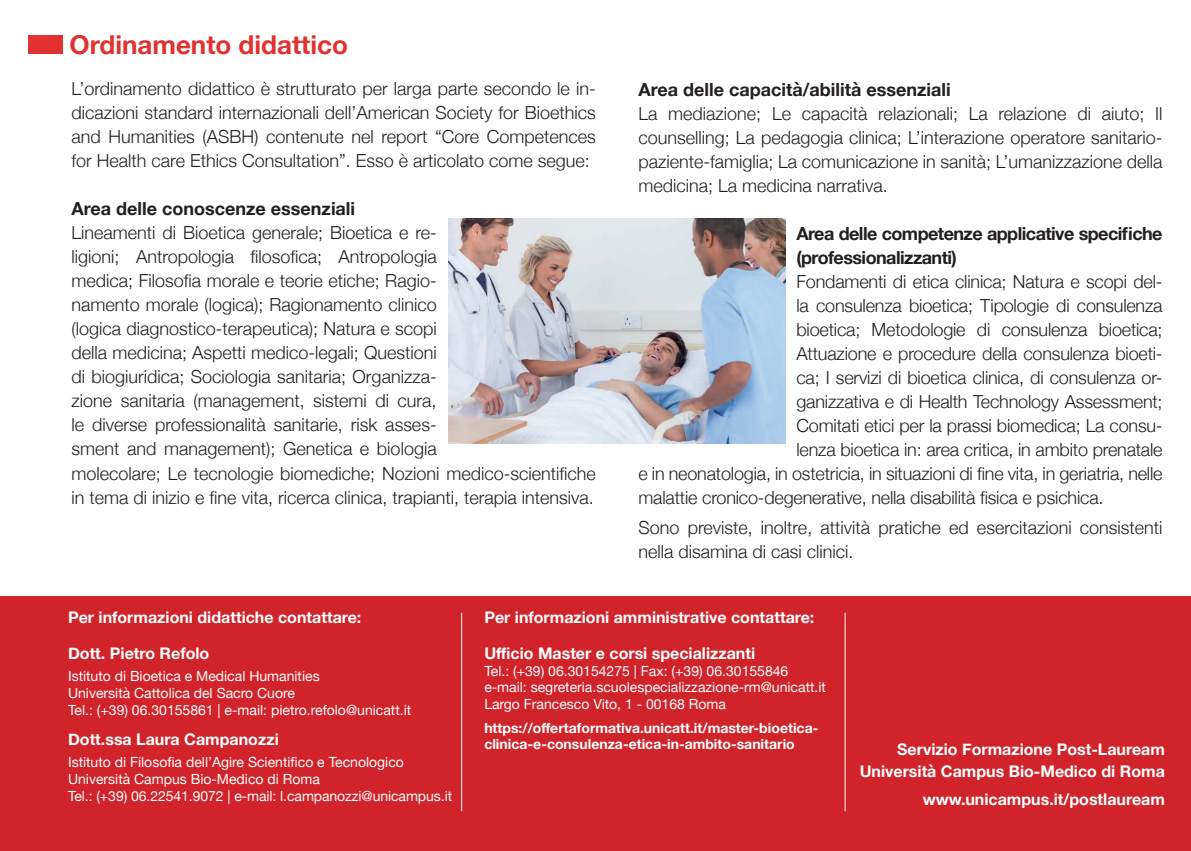
<style>
.page{position:relative;width:1191px;height:851px;background:#fff}
.page>*{position:absolute;margin:0;border:0;box-sizing:border-box;transform-origin:0 0}
.t1{font:700 26px "Helvetica Neue";color:#e23131}
.t2{font:300 18px/24px "Helvetica Neue";color:#231f20;text-align:justify}
.t3{font:700 18px "Helvetica Neue";color:#231f20}
.t4{font:700 18px/24px "Helvetica Neue";letter-spacing:-.02em;color:#231f20}
.t5{font:700 16px/21.6px "Helvetica Neue";color:#fff;text-align:right}
.t6{font:14px/16.8px "Helvetica Neue";color:#fff}
.t7{font:700 14px/16px "Helvetica Neue";color:#fff}
</style>
<div class="page">
<div style="left:840px;top:596px;width:351px;height:254px;background:#d1232a"></div>
<div style="left:28px;top:35px;width:34px;height:19px;background:#e23131"></div>
<div style="left:0;top:596px;width:465px;height:254px;background:#d1232a"></div>
<img style="left:448px;top:218px;width:337px;height:225px">
<div style="left:461px;top:596px;width:387px;height:254px;background:#d1232a"></div>
<hr style="left:461px;top:612px;width:1px;height:199px;background:#fff">
<hr style="left:844px;top:612px;width:1px;height:199px;background:#fff">
<h1 class="t1" style="left:70px;top:24px;width:280px">Ordinamento didattico</h1>
<p class="t2" style="left:72px;top:76px;width:526px">L’ordinamento didattico è strutturato per larga parte secondo le in&shy;dicazioni standard internazionali dell’American Society for Bioethics and Humanities (ASBH) contenute nel report “Core Competences for Health care Ethics Consultation”. Esso è articolato come segue:</p>
<p class="t3" style="left:72px;top:195px;width:285px">Area delle conoscenze essenziali</p>
<p class="t2" style="left:72px;top:220px;width:526px;text-align:left">Lineamenti di Bioetica generale; Bioetica e re-<br>ligioni; Antropologia filosofica; Antropologia<br>medica; Filosofia morale e teorie etiche; Ragio-<br>namento morale (logica); Ragionamento clinico<br>(logica diagnostico-terapeutica); Natura e scopi<br>della medicina; Aspetti medico-legali; Questioni<br>di biogiuridica; Sociologia sanitaria; Organizza-<br>zione sanitaria (management, sistemi di cura,<br>le diverse professionalità sanitarie, risk asses-<br>sment and management); Genetica e biologia<br>molecolare; Le tecnologie biomediche; Nozioni medico-scientifiche in tema di inizio e fine vita, ricerca clinica, trapianti, terapia intensiva.</p>
<p class="t3" style="left:638px;top:75px;width:314px">Area delle capacità/abilità essenziali</p>
<p class="t2" style="left:638px;top:100px;width:526px">La mediazione; Le capacità relazionali; La relazione di aiuto; Il counselling; La pedagogia clinica; L’interazione operatore sanitario&shy;paziente-famiglia; La comunicazione in sanità; L’umanizzazione della medicina; La medicina narrativa.</p>
<p class="t4" style="left:796px;top:222px;width:368px">Area delle competenze applicative specifiche (professionalizzanti)</p>
<p class="t2" style="left:796px;top:268px;width:368px">Fondamenti di etica clinica; Natura e scopi del-</p>
<p class="t2" style="left:796px;top:292px;width:368px">la consulenza bioetica; Tipologie di consulenza</p>
<p class="t2" style="left:796px;top:316px;width:368px">bioetica; Metodologie di consulenza bioetica;</p>
<p class="t2" style="left:796px;top:340px;width:368px">Attuazione e procedure della consulenza bioeti-</p>
<p class="t2" style="left:796px;top:364px;width:368px">ca; I servizi di bioetica clinica, di consulenza or-</p>
<p class="t2" style="left:796px;top:388px;width:368px">ganizzativa e di Health Technology Assessment;</p>
<p class="t2" style="left:796px;top:412px;width:368px">Comitati etici per la prassi biomedica; La consu-</p>
<p class="t2" style="left:796px;top:436px;width:368px">lenza bioetica in: area critica, in ambito prenatale</p>
<p class="t2" style="left:638px;top:460px;width:526px">e in neonatologia, in ostetricia, in situazioni di fine vita, in geriatria, nelle</p>
<p class="t2" style="left:638px;top:484px;width:466px">malattie cronico-degenerative, nella disabilità fisica e psichica.</p>
<p class="t2" style="left:638px;top:514px;width:526px">Sono previste, inoltre, attività pratiche ed esercitazioni consistenti nella disamina di casi clinici.</p>
<p class="t5" style="left:68px;top:607px;width:295px">Per informazioni didattiche contattare:</p>
<p class="t5" style="left:68px;top:642px;width:143px">Dott. Pietro Refolo</p>
<p class="t6" style="left:68px;top:668px;width:345px">Istituto di Bioetica e Medical Humanities<br>Università Cattolica del Sacro Cuore<br>Tel.: (+39) 06.30155861 | e-mail: pietro.refolo@unicatt.it</p>
<p class="t5" style="left:68px;top:728px;width:212px">Dott.ssa Laura Campanozzi</p>
<p class="t6" style="left:68px;top:754px;width:385px">Istituto di Filosofia dell’Agire Scientifico e Tecnologico<br>Università Campus Bio-Medico di Roma<br>Tel.: (+39) 06.22541.9072 | e-mail: l.campanozzi@unicampus.it</p>
<p class="t5" style="left:484px;top:607px;width:331px">Per informazioni amministrative contattare:</p>
<p class="t5" style="left:484px;top:642px;width:272px">Ufficio Master e corsi specializzanti</p>
<p class="t6" style="left:484px;top:662px;width:343px">Tel.: (+39) 06.30154275 | Fax: (+39) 06.30155846 e-mail: segreteria.scuolespecializzazione-rm@unicatt.it<br>Largo Francesco Vito, 1 - 00168 Roma</p>
<p class="t7" style="left:484px;top:720px;width:335px">https://offertaformativa.unicatt.it/master-bioetica&shy;clinica-e-consulenza-etica-in-ambito-sanitario</p>
<p class="t5" style="left:859px;top:739px;width:307px">Servizio Formazione Post-Lauream<br>Università Campus Bio-Medico di Roma</p>
<p class="t5" style="left:922px;top:788px;width:243px">www.unicampus.it/postlauream</p>
</div>
